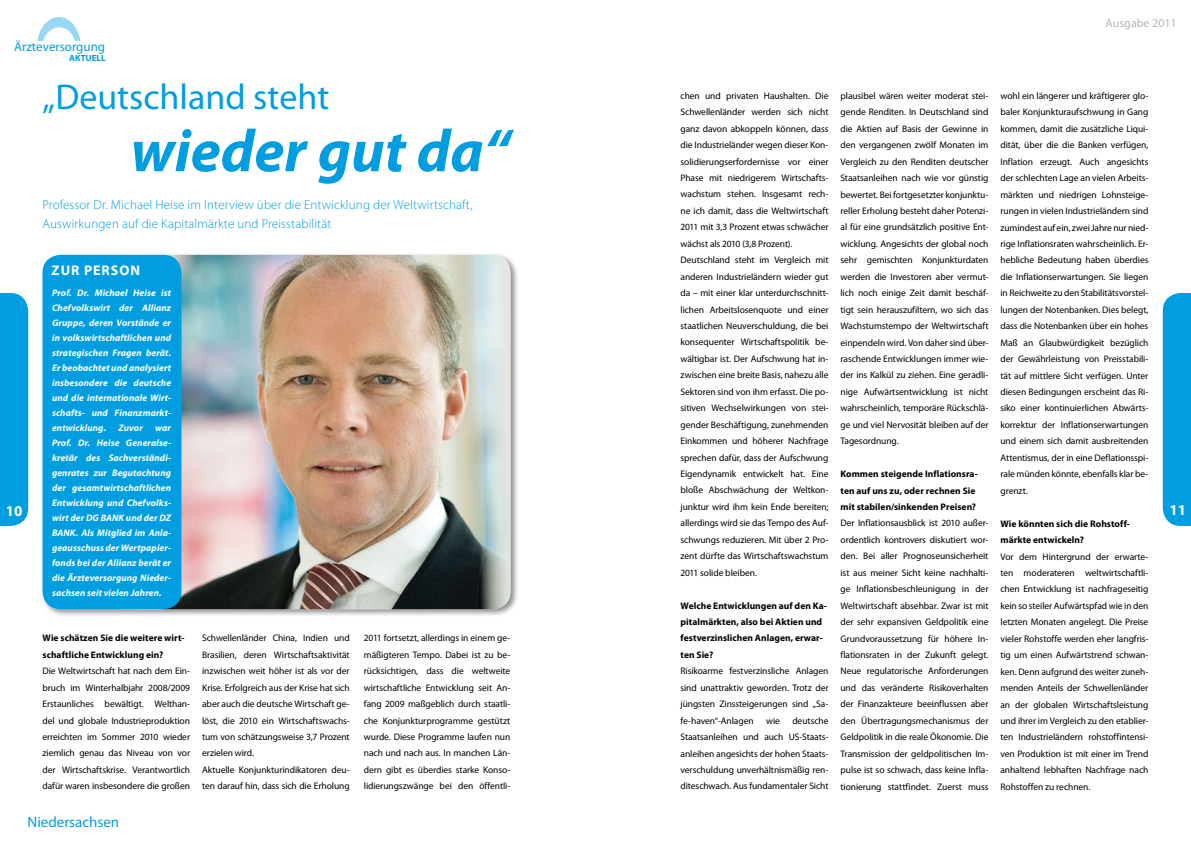
<style>
.page{position:relative;width:1191px;height:842px;background:#fff}
.page>*{position:absolute;margin:0;border:0;box-sizing:border-box;transform-origin:0 0}
.t1{font:italic 700 60px "Myriad Pro";color:#009ee0}
.t2{font:36px "Myriad Pro";color:#009ee0}
.t3{font:15px "Myriad Pro";color:#009ee0}
.t4{font:700 15px "Myriad Pro";color:#fff}
.t5{font:700 14px "Myriad Pro";letter-spacing:.07em;color:#fff}
.t6{font:300 13px/19px "Myriad Pro";letter-spacing:.01em;color:#009ee0}
.t7{font:13px "Myriad Pro";color:#009ee0}
.t8{font:12px "Myriad Pro";color:#bcb4ab}
.t9{font:9.5px/16.4px "Myriad Pro";letter-spacing:-.01em;color:#000;text-align:justify}
.t10{font:italic 700 9.5px/15px "Myriad Pro";letter-spacing:.01em;color:#fff;text-align:justify}
.t11{font:700 9.5px/16.4px "Myriad Pro";letter-spacing:.005em;color:#000}
.t12{font:700 9px "Myriad Pro";color:#009ee0}
</style>
<div class="page">
<div style="left:0;top:293px;width:28px;height:233px;background:#009ee0"></div>
<div style="left:37px;top:17px;width:44px;height:61px;background:#99d8f3;border-radius:50%"></div>
<div style="left:42px;top:27px;width:34px;height:40px;background:#fff;border-radius:50%"></div>
<div style="left:36px;top:41px;width:46px;height:39px;background:#fff"></div>
<div style="left:1162px;top:293px;width:29px;height:233px;background:#009ee0"></div>
<div style="left:40px;top:252px;width:483px;height:370px;background:#000;opacity:.45"></div>
<img style="left:167px;top:255px;width:343px;height:354px">
<div style="left:43px;top:255px;width:138px;height:354px;background:#009ee0;border-radius:18px"></div>
<h3 class="t7" style="left:14px;top:38px;width:93px">Ärzteversorgung</h3>
<p class="t12" style="left:69px;top:52px;width:38px">Aktuell</p>
<h2 class="t2" style="left:43px;top:75px;width:288px">„Deutschland steht</h2>
<h1 class="t1" style="left:131px;top:112px;width:381px">wieder gut da“</h1>
<h3 class="t6" style="left:43px;top:196px;width:431px">Professor Dr. Michael Heise im Interview über die Entwicklung der Weltwirtschaft,<br>Auswirkungen auf die Kapitalmärkte und Preisstabilität</h3>
<h3 class="t4" style="left:6px;top:501px;width:18px">10</h3>
<h3 class="t5" style="left:52px;top:261px;width:79px">Zur Person</h3>
<p class="t10" style="left:52px;top:285px;width:121px">Prof. Dr. Michael Heise ist Chefvolkswirt der Allianz Gruppe, deren Vorstände er in volkswirtschaftlichen und strategischen Fragen berät.<br>Er beobachtet und analysiert insbesondere die deutsche und die internationale Wirt&shy;schafts- und Finanzmarkt&shy;entwicklung.</p>
<p class="t10" style="left:119px;top:420px;width:26px">Zuvor</p>
<p class="t10" style="left:52px;top:420px;width:121px;text-indent:103px">war Prof. Dr. Heise Generalse&shy;kretär des Sachverständi&shy;genrates zur Begutachtung der gesamtwirtschaftlichen Entwicklung und Chefvolks&shy;wirt der DG BANK und der DZ BANK. Als Mitglied im Anla&shy;geausschuss der Wertpapier&shy;fonds bei der Allianz berät er die Ärzteversorgung Nieder&shy;sachsen seit vielen Jahren.</p>
<p class="t11" style="left:43px;top:629px;width:143px">Wie schätzen Sie die weitere wirt&shy;schaftliche Entwicklung ein?</p>
<p class="t9" style="left:43px;top:663px;width:149px">Die Weltwirtschaft hat nach dem Ein&shy;bruch im Winterhalbjahr 2008/2009<br>Erstaunliches bewältigt. Welthan&shy;del und globale Industrieproduktion erreichten im Sommer 2010 wieder ziemlich genau das Niveau von vor der Wirtschaftskrise. Verantwortlich dafür waren insbesondere die großen</p>
<h3 class="t3" style="left:27px;top:813px;width:93px">Niedersachsen</h3>
<p class="t9" style="left:202px;top:630px;width:149px;text-align:left">Schwellenländer China, Indien und Brasilien, deren Wirtschaftsaktivität inzwischen weit höher ist als vor der Krise. Erfolgreich aus der Krise hat sich aber auch die deutsche Wirtschaft ge&shy;löst, die 2010 ein Wirtschaftswachs&shy;tum von schätzungsweise 3,7 Prozent erzielen wird.<br>Aktuelle Konjunkturindikatoren deu&shy;ten darauf hin, dass sich die Erholung</p>
<p class="t9" style="left:364px;top:630px;width:148px">2011 fortsetzt, allerdings in einem ge&shy;mäßigteren Tempo. Dabei ist zu be&shy;rücksichtigen, dass die weltweite wirtschaftliche Entwicklung seit An&shy;fang 2009 maßgeblich durch staatli&shy;che Konjunkturprogramme gestützt wurde. Diese Programme laufen nun nach und nach aus. In manchen Län&shy;dern gibt es überdies starke Konso&shy;lidierungszwänge bei den öffentli-</p>
<p class="t8" style="left:1105px;top:15px;width:73px">Ausgabe 2011</p>
<p class="t9" style="left:680px;top:87px;width:149px;text-align:left">chen und privaten Haushalten. Die Schwellenländer werden sich nicht ganz davon abkoppeln können, dass die Industrieländer wegen dieser Kon&shy;solidierungserfordernisse vor einer Phase mit niedrigerem Wirtschafts&shy;wachstum stehen. Insgesamt rech&shy;ne ich damit, dass die Weltwirtschaft 2011 mit 3,3 Prozent etwas schwächer wächst als 2010 (3,8 Prozent).<br>Deutschland steht im Vergleich mit anderen Industrieländern wieder gut da – mit einer klar unterdurchschnitt&shy;lichen Arbeitslosenquote und einer staatlichen Neuverschuldung, die bei konsequenter Wirtschaftspolitik be&shy;wältigbar ist. Der Aufschwung hat in&shy;zwischen eine breite Basis, nahezu alle Sektoren sind von ihm erfasst. Die po&shy;sitiven Wechselwirkungen von stei&shy;gender Beschäftigung, zunehmenden Einkommen und höherer Nachfrage sprechen dafür, dass der Aufschwung Eigendynamik entwickelt hat. Eine bloße Abschwächung der Weltkon&shy;junktur wird ihm kein Ende bereiten; allerdings wird sie das Tempo des Auf&shy;schwungs reduzieren. Mit über 2 Pro&shy;zent dürfte das Wirtschaftswachstum 2011 solide bleiben.</p>
<p class="t11" style="left:680px;top:597px;width:148px">Welche Entwicklungen auf den Ka&shy;pitalmärkten, also bei Aktien und festverzinslichen Anlagen, erwar&shy;ten Sie?</p>
<p class="t9" style="left:680px;top:663px;width:149px">Risikoarme festverzinsliche Anlagen sind unattraktiv geworden. Trotz der jüngsten Zinssteigerungen sind „Sa&shy;fe-haven“-Anlagen</p>
<p class="t9" style="left:680px;top:712px;width:149px;text-indent:112px">deutsche Staatsanleihen und auch US-Staats&shy;anleihen angesichts der hohen Staats&shy;verschuldung unverhältnismäßig ren&shy;diteschwach. Aus fundamentaler Sicht</p>
<p class="t9" style="left:766px;top:712px;width:15px">wie</p>
<p class="t9" style="left:840px;top:87px;width:149px">plausibel wären weiter moderat stei&shy;gende Renditen. In Deutschland sind die Aktien auf Basis der Gewinne in den vergangenen zwölf Monaten im Vergleich zu den Renditen deutscher Staatsanleihen nach wie vor günstig bewertet. Bei fortgesetzter konjunktu&shy;reller Erholung besteht daher Potenzi&shy;al für eine grundsätzlich positive Ent&shy;wicklung. Angesichts der global noch sehr gemischten Konjunkturdaten werden die Investoren aber vermut&shy;lich noch einige Zeit damit beschäf&shy;tigt sein herauszufiltern, wo sich das Wachstumstempo der Weltwirtschaft einpendeln wird. Von daher sind über&shy;raschende Entwicklungen immer wie&shy;der ins Kalkül zu ziehen. Eine geradli&shy;nige Aufwärtsentwicklung ist nicht wahrscheinlich, temporäre Rückschlä&shy;ge und viel Nervosität bleiben auf der Tagesordnung.</p>
<p class="t11" style="left:840px;top:465px;width:139px">Kommen steigende Inflationsra&shy;ten auf uns zu, oder rechnen Sie mit stabilen/sinkenden Preisen?</p>
<p class="t9" style="left:840px;top:515px;width:149px">Der Inflationsausblick ist 2010 außer&shy;ordentlich kontrovers diskutiert wor&shy;den. Bei aller Prognoseunsicherheit ist aus meiner Sicht keine nachhalti&shy;ge Inflationsbeschleunigung in der Weltwirtschaft absehbar. Zwar ist mit der sehr expansiven Geldpolitik eine Grundvoraussetzung für höhere In&shy;flationsraten in der Zukunft gelegt.<br>Neue regulatorische Anforderungen und das veränderte Risikoverhalten der Finanzakteure beeinflussen aber den Übertragungsmechanismus der Geldpolitik in die reale Ökonomie. Die Transmission der geldpolitischen Im&shy;pulse ist so schwach, dass keine Infla&shy;tionierung stattfindet. Zuerst muss</p>
<p class="t9" style="left:1000px;top:87px;width:149px">wohl ein längerer und kräftigerer glo&shy;baler Konjunkturaufschwung in Gang kommen, damit die zusätzliche Liqui&shy;dität, über die die Banken verfügen, Inflation erzeugt. Auch angesichts der schlechten Lage an vielen Arbeits&shy;märkten und niedrigen Lohnsteige&shy;rungen in vielen Industrieländern sind zumindest auf ein, zwei Jahre nur nied&shy;rige Inflationsraten wahrscheinlich. Er&shy;hebliche Bedeutung haben überdies die Inflationserwartungen. Sie liegen in Reichweite zu den Stabilitätsvorstel&shy;lungen der Notenbanken. Dies belegt, dass die Notenbanken über ein hohes Maß an Glaubwürdigkeit bezüglich der Gewährleistung von Preisstabili&shy;tät auf mittlere Sicht verfügen. Unter diesen Bedingungen erscheint das Ri&shy;siko einer kontinuierlichen Abwärts&shy;korrektur der Inflationserwartungen und einem sich damit ausbreitenden Attentismus, der in eine Deflationsspi&shy;rale münden könnte, ebenfalls klar be&shy;grenzt.</p>
<p class="t11" style="left:1000px;top:515px;width:131px">Wie könnten sich die Rohstoff&shy;märkte entwickeln?</p>
<p class="t9" style="left:1000px;top:548px;width:149px">Vor dem Hintergrund der erwarte&shy;ten moderateren weltwirtschaftli&shy;chen Entwicklung ist nachfrageseitig kein so steiler Aufwärtspfad wie in den letzten Monaten angelegt. Die Preise vieler Rohstoffe werden eher langfris&shy;tig um einen Aufwärtstrend schwan&shy;ken. Denn aufgrund des weiter zuneh&shy;menden Anteils der Schwellenländer an der globalen Wirtschaftsleistung und ihrer im Vergleich zu den etablier&shy;ten Industrieländern rohstoffintensi&shy;ven Produktion ist mit einer im Trend anhaltend lebhaften Nachfrage nach Rohstoffen zu rechnen.</p>
<h3 class="t4" style="left:1169px;top:501px;width:18px">11</h3>
</div>
